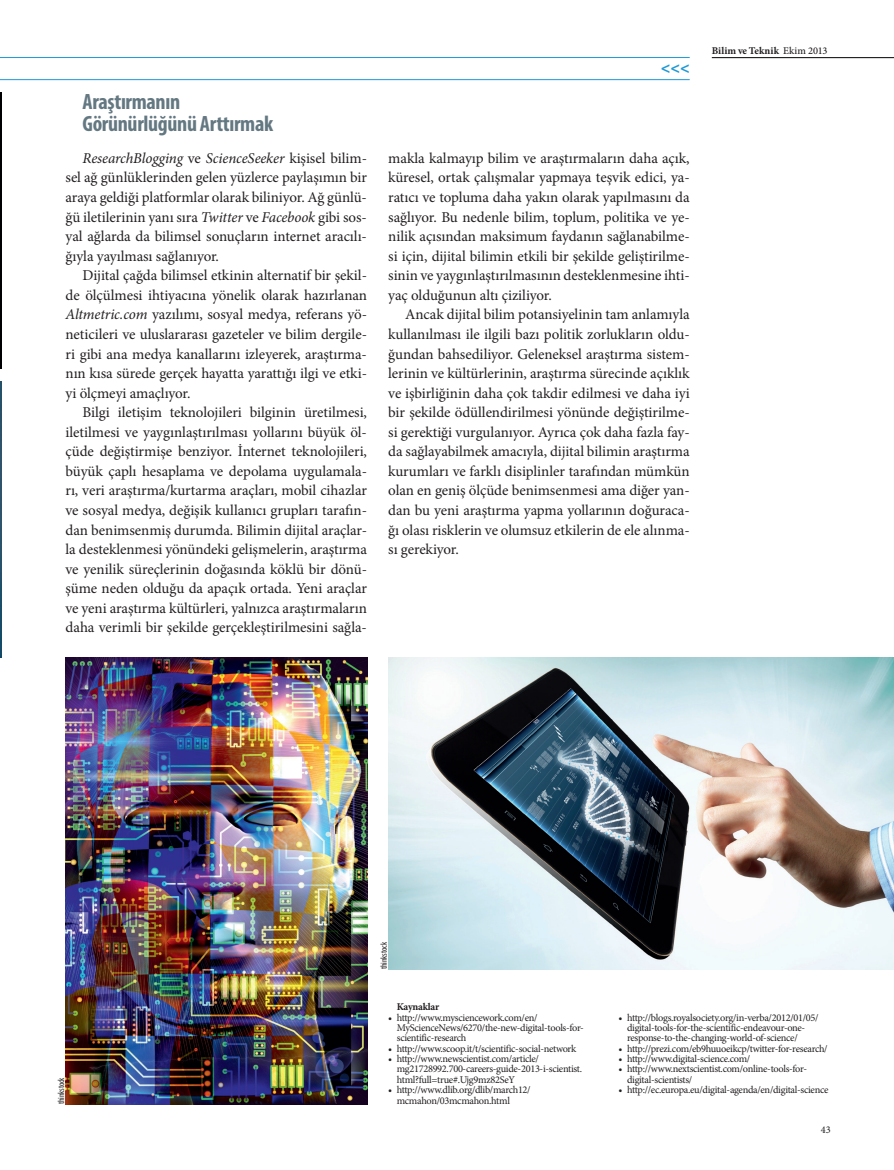
<style>
.page{position:relative;width:894px;height:1170px;background:#fff}
.page>*{position:absolute;margin:0;border:0;box-sizing:border-box;transform-origin:0 0}
.t1{font:700 condensed 22.2px/22.2px "Myriad Pro";letter-spacing:-.015em;color:#647882}
.t2{font:700 16.2px "Myriad Pro";color:#1d99d6}
.t3{font:15px/19.5px "Minion Pro";letter-spacing:-.005em;color:#231f20;text-align:justify}
.t4{font:10.35px/10.4px "Minion Pro";letter-spacing:-.03em;color:#231f20}
.t5{font:700 10.35px "Minion Pro";letter-spacing:.005em;color:#231f20}
.t6{font:700 10.35px "Minion Pro";letter-spacing:-.015em;color:#231f20}
.t7{font:condensed 9px "Myriad Pro";letter-spacing:-.02em;color:#231f20}
.s1{font-style:italic}
.s2{font-weight:500}
</style>
<div class="page">
<hr style="left:0;top:79px;width:690px;height:1px;background:#1d99d6">
<hr style="left:0;top:57px;width:690px;height:1px;background:#1d99d6">
<hr style="left:712px;top:57px;width:182px;height:1px;background:#000103">
<img style="left:0;top:92px;width:2px;height:277px">
<img style="left:66px;top:658px;width:301px;height:446px">
<img style="left:0;top:381px;width:2px;height:277px">
<img style="left:388px;top:658px;width:506px;height:311px">
<h1 class="t1" style="left:83px;top:90px;width:192px">Araştırmanın<br>Görünürlüğünü Arttırmak</h1>
<p class="t3" style="left:66px;top:148px;width:303px;text-indent:17px"><span class="s1">ResearchBlogging</span> ve <span class="s1">ScienceSeeker</span> kişisel bilim&shy;sel ağ günlüklerinden gelen yüzlerce paylaşımın bir araya geldiği platformlar olarak biliniyor. Ağ günlü&shy;ğü iletilerinin yanı sıra <span class="s1">Twitter</span> ve <span class="s1">Facebook</span> gibi sos&shy;yal ağlarda da bilimsel sonuçların internet aracılı&shy;ğıyla yayılması sağlanıyor.</p>
<p class="t3" style="left:66px;top:266px;width:303px;text-indent:17px">Dijital çağda bilimsel etkinin alternatif bir şekil&shy;de ölçülmesi ihtiyacına yönelik olarak hazırlanan <span class="s1">Altmetric.com</span> yazılımı, sosyal medya, referans yö&shy;neticileri ve uluslararası gazeteler ve bilim dergile&shy;ri gibi ana medya kanallarını izleyerek, araştırma&shy;nın kısa sürede gerçek hayatta yarattığı ilgi ve etki&shy;yi ölçmeyi amaçlıyor.</p>
<p class="t3" style="left:66px;top:403px;width:303px;text-indent:17px">Bilgi iletişim teknolojileri bilginin üretilmesi, iletilmesi ve yaygınlaştırılması yollarını büyük öl&shy;çüde değiştirmişe benziyor. İnternet teknolojileri, büyük çaplı hesaplama ve depolama uygulamala&shy;rı, veri araştırma/kurtarma araçları, mobil cihazlar ve sosyal medya, değişik kullanıcı grupları tarafın&shy;dan benimsenmiş durumda. Bilimin dijital araçlar&shy;la desteklenmesi yönündeki gelişmelerin, araştırma ve yenilik süreçlerinin doğasında köklü bir dönü&shy;şüme neden olduğu da apaçık ortada. Yeni araçlar ve yeni araştırma kültürleri, yalnızca araştırmaların daha verimli bir şekilde gerçekleştirilmesini sağla-</p>
<p class="t2" style="left:661px;top:57px;width:30px">&lt;&lt;&lt;</p>
<p class="t3" style="left:388px;top:148px;width:303px">makla kalmayıp bilim ve araştırmaların daha açık, küresel, ortak çalışmalar yapmaya teşvik edici, ya&shy;ratıcı ve topluma daha yakın olarak yapılmasını da sağlıyor. Bu nedenle bilim, toplum, politika ve ye&shy;nilik açısından maksimum faydanın sağlanabilme&shy;si için, dijital bilimin etkili bir şekilde geliştirilme&shy;sinin ve yaygınlaştırılmasının desteklenmesine ihti&shy;yaç olduğunun altı çiziliyor.</p>
<p class="t3" style="left:388px;top:305px;width:303px;text-indent:17px">Ancak dijital bilim potansiyelinin tam anlamıyla kullanılması ile ilgili bazı politik zorlukların oldu&shy;ğundan bahsediliyor. Geleneksel araştırma sistem&shy;lerinin ve kültürlerinin, araştırma sürecinde açıklık ve işbirliğinin daha çok takdir edilmesi ve daha iyi bir şekilde ödüllendirilmesi yönünde değiştirilme&shy;si gerektiği vurgulanıyor. Ayrıca çok daha fazla fay&shy;da sağlayabilmek amacıyla, dijital bilimin araştırma kurumları ve farklı disiplinler tarafından mümkün olan en geniş ölçüde benimsenmesi ama diğer yan&shy;dan bu yeni araştırma yapma yollarının doğuraca&shy;ğı olası risklerin ve olumsuz etkilerin de ele alınma&shy;sı gerekiyor.</p>
<p class="t5" style="left:712px;top:43px;width:117px">Bilim ve Teknik <span class="s2">Ekim 2013</span></p>
<p class="t7" style="left:56px;top:1104px;width:28px;rotate:-90deg">thinkstock</p>
<p class="t7" style="left:378px;top:969px;width:28px;rotate:-90deg">thinkstock</p>
<p class="t6" style="left:397px;top:1000px;width:44px">Kaynaklar</p>
<p class="t4" style="left:397px;top:1012px;width:189px;text-indent:-9px">• http://www.mysciencework.com/en/<br>MyScienceNews/6270/the-new-digital-tools-for&shy;scientific-research</p>
<p class="t4" style="left:388px;top:1043px;width:190px">• http://www.scoop.it/t/scientific-social-network</p>
<p class="t4" style="left:397px;top:1054px;width:187px;text-indent:-9px">• http://www.newscientist.com/article/ mg21728992.700-careers-guide-2013-i-scientist. html?full=true#.Ujg9mz82SeY</p>
<p class="t4" style="left:397px;top:1085px;width:135px;text-indent:-9px">• http://www.dlib.org/dlib/march12/ mcmahon/03mcmahon.html</p>
<p class="t4" style="left:627px;top:1012px;width:193px;text-indent:-9px">• http://blogs.royalsociety.org/in-verba/2012/01/05/ digital-tools-for-the-scientific-endeavour-one&shy;response-to-the-changing-world-of-science/</p>
<p class="t4" style="left:619px;top:1043px;width:211px">• http://prezi.com/eb9huuoeikcp/twitter-for-research/</p>
<p class="t4" style="left:619px;top:1054px;width:133px">• http://www.digital-science.com/</p>
<p class="t4" style="left:627px;top:1064px;width:181px;text-indent:-9px">• http://www.nextscientist.com/online-tools-for&shy;digital-scientists/</p>
<p class="t4" style="left:619px;top:1085px;width:211px">• http://ec.europa.eu/digital-agenda/en/digital-science</p>
<p class="t4" style="left:821px;top:1125px;width:11px">43</p>
</div>
